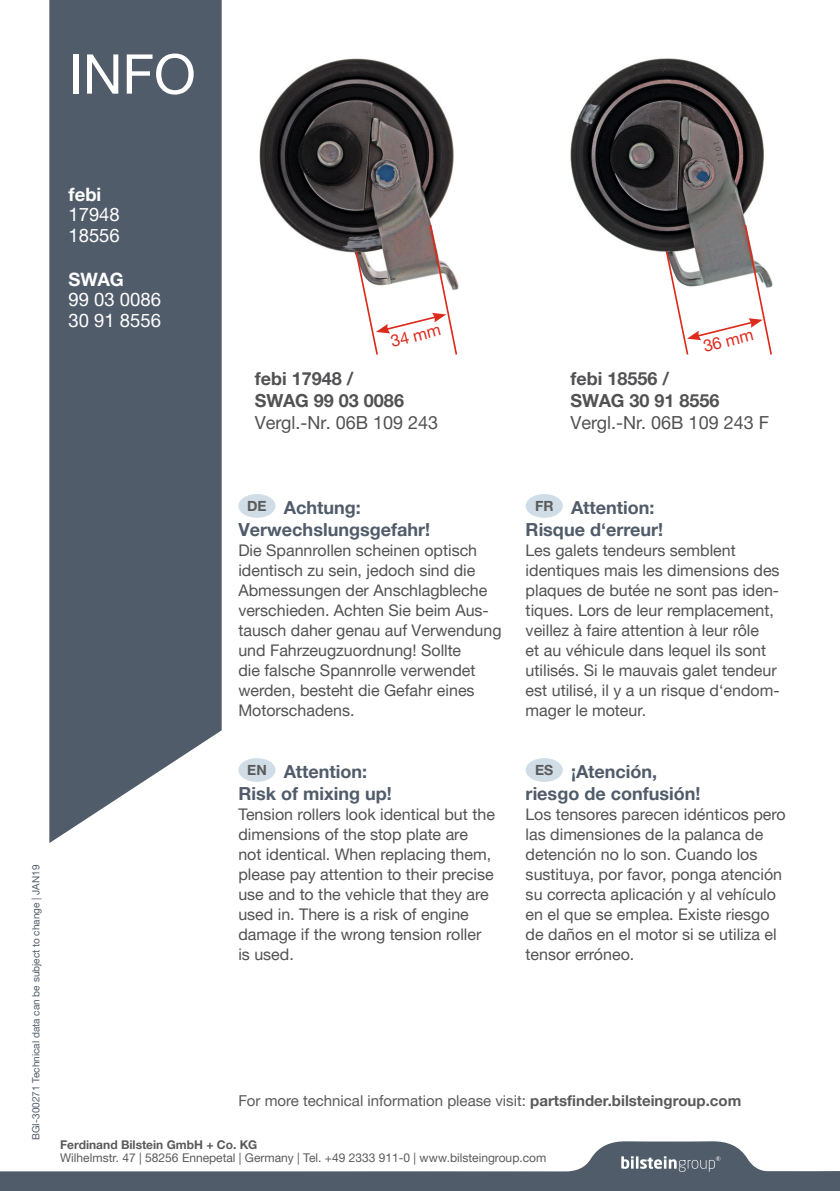
<style>
.page{position:relative;width:840px;height:1191px;background:#fff}
.page>*{position:absolute;margin:0;border:0;box-sizing:border-box;transform-origin:0 0}
.t1{font:54.8px "Helvetica Neue World 55 Roman";color:#fff}
.t2{font:18.4px "Helvetica Neue World 55 Roman";color:#fff}
.t3{font:700 18.4px "Helvetica Neue World 75";color:#fff}
.Headline{font:700 18px "Helvetica Neue World 75";color:#515c6a}
.t4{font:700 18px "Helvetica Neue World 75";color:#525153}
.t5{font:18px "Helvetica Neue World 55 Roman";color:#525153}
.t6{font:16.4px "Helvetica Neue World 55 Roman";color:#dc2a1b}
.t7{font:16px/20px "Helvetica Neue World 55 Roman";color:#525153}
.t8{font:15px "Helvetica Neue World 55 Roman";color:#5a5a5a}
.t9{font:700 14px "Helvetica Neue World 75";color:#5a5a5a}
.t10{font:12px "Helvetica Neue World 55 Roman";color:#5a5a5a}
.t11{font:700 12px "Helvetica Neue World 75";color:#5a5a5a}
.t12{font:10px "Helvetica Neue World 55 Roman";color:#515c6a}
.s1{font-family:"Helvetica Neue World 75";font-weight:700}
</style>
<div class="page">
<svg style="left:49px;top:0;width:173px;height:843px;background:#5d6774"></svg>
<svg style="left:0;top:1141px;width:839px;height:50px"></svg>
<svg style="left:621px;top:1156px;width:99px;height:15px"></svg>
<div style="left:238px;top:494px;width:37px;height:24px;background:#d0dde7;border-radius:50%"></div>
<div style="left:238px;top:758px;width:37px;height:24px;background:#d0dde7;border-radius:50%"></div>
<div style="left:525px;top:494px;width:37px;height:24px;background:#d0dde7;border-radius:50%"></div>
<div style="left:525px;top:758px;width:37px;height:24px;background:#d0dde7;border-radius:50%"></div>
<img style="left:259px;top:58px;width:200px;height:231px">
<svg style="left:354px;top:223px;width:104px;height:132px"></svg>
<img style="left:570px;top:58px;width:203px;height:228px">
<svg style="left:664px;top:223px;width:108px;height:132px"></svg>
<p class="t1" style="left:69px;top:43px;width:129px">INFO</p>
<p class="t3" style="left:69px;top:184px;width:34px">febi</p>
<p class="t2" style="left:69px;top:204px;width:53px">17948</p>
<p class="t2" style="left:69px;top:225px;width:53px">18556</p>
<p class="t3" style="left:69px;top:268px;width:57px">SWAG</p>
<p class="t2" style="left:69px;top:288px;width:94px">99 03 0086</p>
<p class="t2" style="left:69px;top:310px;width:94px">30 91 8556</p>
<p class="t6" style="left:388px;top:332px;width:52px;rotate:-14deg">34 mm</p>
<p class="t4" style="left:255px;top:368px;width:100px">febi 17948 /</p>
<p class="t4" style="left:255px;top:390px;width:151px">SWAG 99 03 0086</p>
<p class="t5" style="left:255px;top:412px;width:185px">Vergl.-Nr. 06B 109 243</p>
<p class="t6" style="left:701px;top:337px;width:53px;rotate:-14deg">36 mm</p>
<p class="t4" style="left:570px;top:368px;width:100px">febi 18556 /</p>
<p class="t4" style="left:570px;top:390px;width:151px">SWAG 30 91 8556</p>
<p class="t5" style="left:570px;top:412px;width:200px">Vergl.-Nr. 06B 109 243 F</p>
<p class="t12" style="left:30px;top:1140px;width:277px;rotate:-90deg">BGI-300271 Technical data can be subject to change | JAN19</p>
<p class="t9" style="left:247px;top:498px;width:21px">DE</p>
<p class="Headline" style="left:283px;top:497px;width:79px">Achtung:</p>
<p class="Headline" style="left:238px;top:519px;width:193px">Verwechslungsgefahr!</p>
<p class="t7" style="left:238px;top:540px;width:264px">Die Spannrollen scheinen optisch identisch zu sein, jedoch sind die<br>Abmessungen der Anschlagbleche verschieden. Achten Sie beim Aus&shy;tausch daher genau auf Verwendung und Fahrzeugzuordnung! Sollte<br>die falsche Spannrolle verwendet werden, besteht die Gefahr eines<br>Motorschadens.</p>
<p class="t9" style="left:247px;top:762px;width:21px">EN</p>
<p class="Headline" style="left:283px;top:761px;width:85px">Attention:</p>
<p class="Headline" style="left:238px;top:783px;width:155px">Risk of mixing up!</p>
<p class="t7" style="left:238px;top:804px;width:258px">Tension rollers look identical but the dimensions of the stop plate are not identical. When replacing them, please pay attention to their precise use and to the vehicle that they are used in. There is a risk of engine damage if the wrong tension roller is used.</p>
<p class="t9" style="left:534px;top:498px;width:20px">FR</p>
<p class="Headline" style="left:570px;top:497px;width:85px">Attention:</p>
<p class="Headline" style="left:525px;top:519px;width:139px">Risque d‘erreur!</p>
<p class="t7" style="left:525px;top:540px;width:255px">Les galets tendeurs semblent identiques mais les dimensions des plaques de butée ne sont pas iden&shy;tiques. Lors de leur remplacement, veillez à faire attention à leur rôle<br>et au véhicule dans lequel ils sont utilisés. Si le mauvais galet tendeur est utilisé, il y a un risque d‘endom&shy;mager le moteur.</p>
<p class="t9" style="left:535px;top:762px;width:20px">ES</p>
<p class="Headline" style="left:570px;top:761px;width:87px">¡Atención,</p>
<p class="Headline" style="left:525px;top:783px;width:176px">riesgo de confusión!</p>
<p class="t7" style="left:525px;top:804px;width:261px">Los tensores parecen idénticos pero las dimensiones de la palanca de detención no lo son. Cuando los sustituya, por favor, ponga atención su correcta aplicación y al vehículo en el que se emplea. Existe riesgo de daños en el motor si se utiliza el tensor erróneo.</p>
<p class="t8" style="left:238px;top:1092px;width:504px">For more technical information please visit: <span class="s1">partsfinder.bilsteingroup.com</span></p>
<p class="t11" style="left:60px;top:1138px;width:198px">Ferdinand Bilstein GmbH + Co. KG</p>
<p class="t10" style="left:60px;top:1151px;width:487px">Wilhelmstr. 47 | 58256 Ennepetal | Germany | Tel. +49 2333 911-0 | www.bilsteingroup.com</p>
</div>
